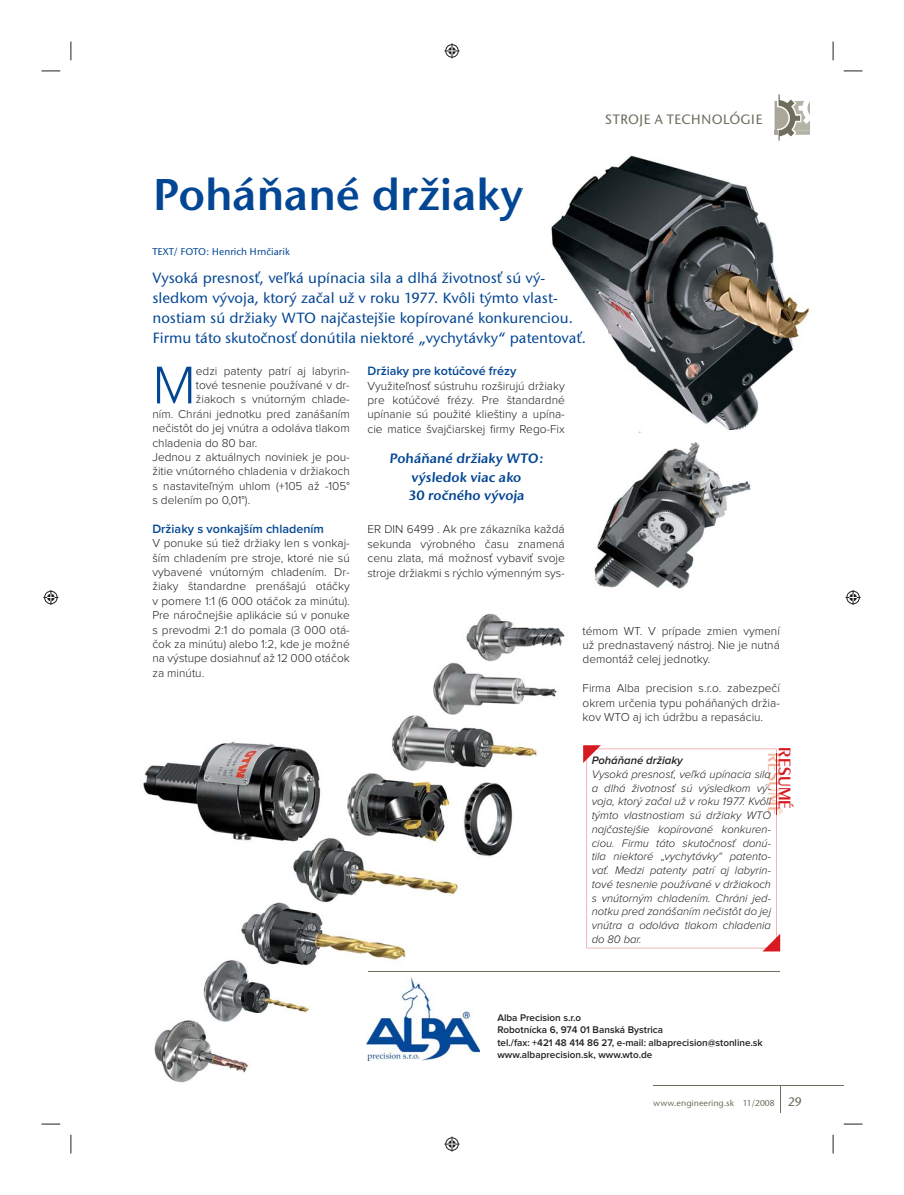
<style>
.page{position:relative;width:904px;height:1195px;background:#fff}
.page>*{position:absolute;margin:0;border:0;box-sizing:border-box;transform-origin:0 0}
.t1{font:300 55px "Proxima Nova";color:#034694}
.t2{font:45px "Stone Sans Itc TOT Semi";color:#034694}
.t3{font:500 17.5px "Peignot DOT";letter-spacing:.015em;color:#d71920}
.t4{font:500 15px/20px "Stone Sans Itc TOT";color:#034694}
.t5{font:13.75px/18.8px "Stone Sans Itc TOT Semi";color:#034694;text-align:center}
.t6{font:500 13.75px "Stone Sans Itc TOT";letter-spacing:.015em;color:#6d6c5d}
.t7{font:600 12.5px "Proxima Nova";color:#034694}
.t8{font:300 11.88px/14.4px "Proxima Nova";color:#231f20;text-align:justify}
.t9{font:italic 300 11.25px/13.8px "Proxima Nova";color:#231f20;text-align:justify}
.t10{font:italic 600 11.25px "Proxima Nova";color:#231f20}
.t11{font:600 10px/12.5px "Proxima Nova";color:#231f20}
.t12{font:500 10px "Stone Sans Itc TOT";color:#034694}
.t13{font:500 8.75px "Stone Sans Itc TOT";color:#6d6c5d}
.s1{font-size:12.5px}
</style>
<div class="page">
<img style="left:143px;top:613px;width:422px;height:316px">
<img style="left:440px;top:971px;width:132px;height:1px">
<img style="left:203px;top:929px;width:237px;height:84px">
<img style="left:154px;top:1013px;width:217px;height:70px">
<hr style="left:652px;top:1085px;width:191px;height:1px;background:#6d6c5d">
<svg style="left:780px;top:1086px;width:1px;height:26px"></svg>
<hr style="left:368px;top:970px;width:412px;height:1px;background:#6d6c5d">
<img style="left:367px;top:977px;width:113px;height:83px">
<svg style="left:583px;top:745px;width:197px;height:206px"></svg>
<img style="left:767px;top:753px;width:15px;height:61px">
<img style="left:776px;top:753px;width:1px;height:61px">
<img style="left:551px;top:155px;width:259px;height:277px">
<svg style="left:774px;top:94px;width:36px;height:47px"></svg>
<img style="left:794px;top:130px;width:16px;height:5px">
<img style="left:551px;top:381px;width:14px;height:11px">
<img style="left:551px;top:395px;width:14px;height:11px">
<img style="left:551px;top:410px;width:13px;height:10px">
<img style="left:551px;top:424px;width:14px;height:8px">
<img style="left:594px;top:443px;width:157px;height:146px">
<svg style="left:41px;top:70px;width:19px;height:2px"></svg>
<svg style="left:843px;top:70px;width:19px;height:2px"></svg>
<svg style="left:41px;top:1123px;width:19px;height:1px"></svg>
<svg style="left:843px;top:1123px;width:19px;height:1px"></svg>
<svg style="left:70px;top:41px;width:2px;height:19px"></svg>
<svg style="left:70px;top:1134px;width:2px;height:19px"></svg>
<svg style="left:832px;top:41px;width:1px;height:19px"></svg>
<svg style="left:832px;top:1134px;width:1px;height:19px"></svg>
<svg style="left:444px;top:43px;width:15px;height:15px"></svg>
<svg style="left:444px;top:1136px;width:15px;height:15px"></svg>
<svg style="left:43px;top:590px;width:15px;height:15px"></svg>
<svg style="left:845px;top:590px;width:15px;height:15px"></svg>
<h2 class="t2" style="left:152px;top:173px;width:372px">Poháňané držiaky</h2>
<p class="t12" style="left:152px;top:247px;width:139px">TEXT/ FOTO: Henrich Hrnčiarik</p>
<p class="t4" style="left:152px;top:268px;width:435px">Vysoká presnosť, veľká upínacia sila a dlhá životnosť sú vý&shy;sledkom vývoja, ktorý začal už v roku 1977. Kvôli týmto vlast&shy;nostiam sú držiaky WTO najčastejšie kopírované konkurenciou.<br>Firmu táto skutočnosť donútila niektoré „vychytávky“ patentovať.</p>
<p class="t6" style="left:605px;top:112px;width:159px">STROJE A TECHNOLÓGIE</p>
<h1 class="t1" style="left:152px;top:367px;width:45px">M</h1>
<p class="t8" style="left:196px;top:365px;width:155px">edzi patenty patrí aj labyrin-</p>
<p class="t8" style="left:196px;top:379px;width:155px">tové tesnenie používané v dr-</p>
<p class="t8" style="left:196px;top:393px;width:155px">žiakoch s vnútorným chlade-</p>
<p class="t8" style="left:152px;top:408px;width:199px">ním. Chráni jednotku pred zanášaním</p>
<p class="t8" style="left:152px;top:422px;width:199px">nečistôt do jej vnútra a odoláva tlakom</p>
<p class="t8" style="left:152px;top:437px;width:106px">chladenia do 80 bar.</p>
<p class="t8" style="left:152px;top:451px;width:199px">Jednou z aktuálnych noviniek je pou-</p>
<p class="t8" style="left:152px;top:465px;width:199px">žitie vnútorného chladenia v držiakoch</p>
<p class="t8" style="left:152px;top:480px;width:199px">s nastaviteľným uhlom (+105 až -105°</p>
<p class="t8" style="left:152px;top:494px;width:99px">s delením po 0,01°).</p>
<p class="t7" style="left:152px;top:524px;width:173px">Držiaky s vonkajším chladením</p>
<p class="t8" style="left:152px;top:537px;width:199px">V ponuke sú tiež držiaky len s vonkaj&shy;ším chladením pre stroje, ktoré nie sú vybavené vnútorným chladením. Dr&shy;žiaky štandardne prenášajú otáčky v pomere 1:1 (6 000 otáčok za minútu).<br>Pre náročnejšie aplikácie sú v ponuke s prevodmi 2:1 do pomala (3 000 otá&shy;čok za minútu) alebo 1:2, kde je možné na výstupe dosiahnuť až 12 000 otáčok za minútu.</p>
<p class="t7" style="left:367px;top:367px;width:150px">Držiaky pre kotúčové frézy</p>
<p class="t8" style="left:367px;top:380px;width:199px">Využiteľnosť sústruhu rozširujú držiaky pre kotúčové frézy. Pre štandardné upínanie sú použité klieštiny a upína&shy;cie matice švajčiarskej firmy Rego-Fix</p>
<p class="t5" style="left:389px;top:449px;width:157px">Poháňané držiaky WTO: výsledok viac ako<br>30 ročného vývoja</p>
<p class="t8" style="left:367px;top:523px;width:199px">ER DIN 6499 . Ak pre zákazníka každá sekunda výrobného času znamená cenu zlata, má možnosť vybaviť svoje stroje držiakmi s rýchlo výmenným sys-</p>
<p class="t8" style="left:582px;top:625px;width:199px">témom WT. V prípade zmien vymení už prednastavený nástroj. Nie je nutná demontáž celej jednotky.</p>
<p class="t8" style="left:582px;top:682px;width:199px">Firma Alba precision s.r.o. zabezpečí okrem určenia typu poháňaných držia&shy;kov WTO aj ich údržbu a repasáciu.</p>
<h3 class="t3" style="left:792px;top:747px;width:64px;rotate:90deg">RESUMÉ</h3>
<p class="t10" style="left:591px;top:755px;width:93px">Poháňané držiaky</p>
<p class="t9" style="left:591px;top:768px;width:181px">Vysoká presnosť, veľká upínacia sila a dlhá životnosť sú výsledkom vý&shy;voja, ktorý začal už v roku 1977. Kvôli týmto vlastnostiam sú držiaky WTO najčastejšie kopírované konkuren&shy;ciou. Firmu táto skutočnosť donú&shy;tila niektoré „vychytávky“ patento&shy;vať. Medzi patenty patrí aj labyrin&shy;tové tesnenie používané v držiakoch s vnútorným chladením. Chráni jed&shy;notku pred zanášaním nečistôt do jej vnútra a odoláva tlakom chladenia do 80 bar.</p>
<p class="t11" style="left:497px;top:1012px;width:267px">Alba Precision s.r.o<br>Robotnícka 6, 974 01 Banská Bystrica<br>tel./fax: +421 48 414 86 27, e-mail: albaprecision@stonline.sk www.albaprecision.sk, www.wto.de</p>
<p class="t13" style="left:653px;top:1098px;width:150px">www.engineering.sk 11/2008 <span class="s1">29</span></p>
</div>
